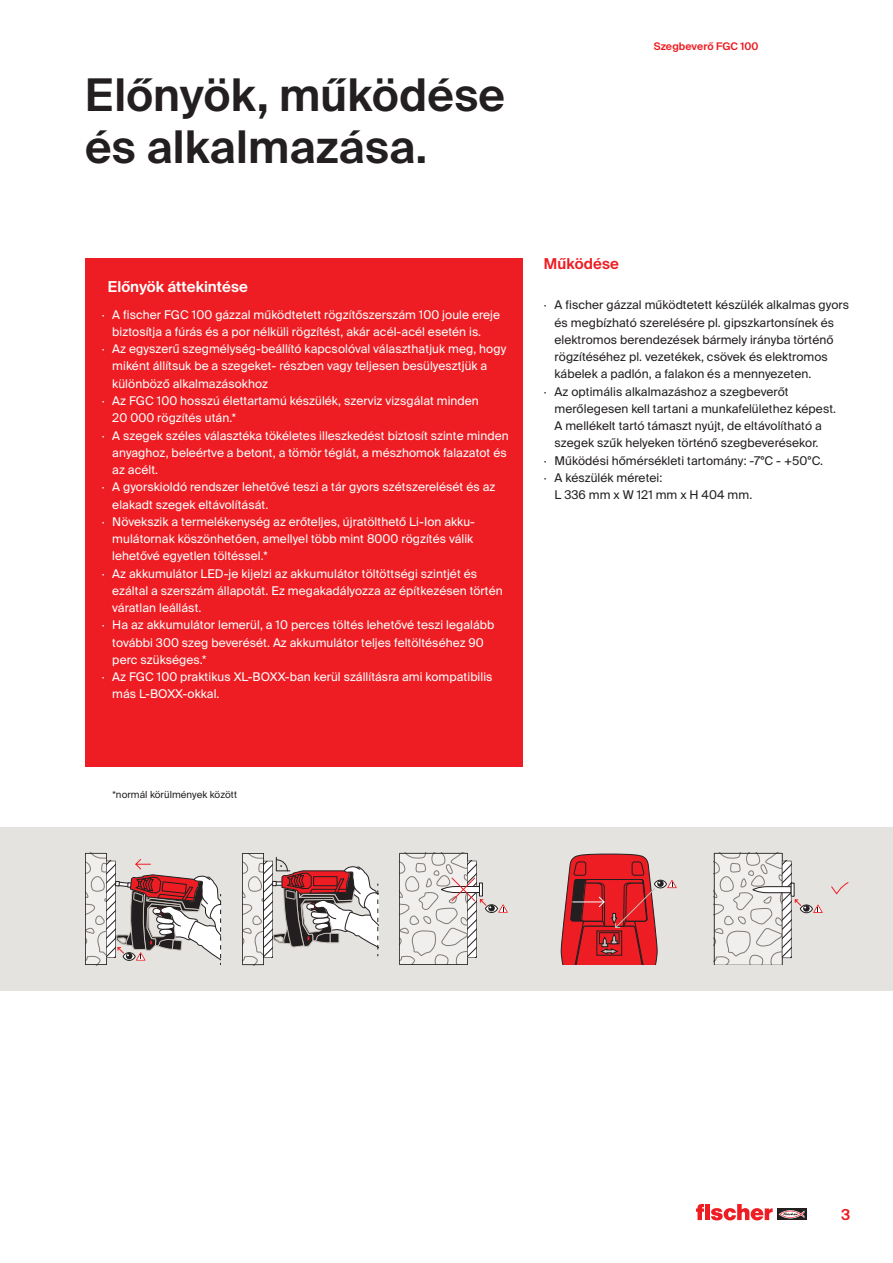
<style>
.page{position:relative;width:893px;height:1263px;background:#fff}
.page>*{position:absolute;margin:0;border:0;box-sizing:border-box;transform-origin:0 0}
.CB_AF_01_HEAD_30PT_S{font:600 45px/51.8px "fischerstrong";letter-spacing:.005em;color:#231f20}
.CB_AF_06_REDBOX_SUBH{font:600 15px "fischerstrong";color:#fff}
.CB_AF_02_SUBHEAD_SB{font:600 15px "fischerstrong";letter-spacing:.005em;color:#ee1d23}
.t1{font:12px/17.2px "fischerstrong";letter-spacing:.005em;color:#fff}
.t2{font:12px/17.2px "fischerstrong";letter-spacing:.005em;color:#231f20}
.t3{font:600 10.5px "fischerstrong";letter-spacing:.005em;color:#ee1d23}
.CB_AF_04_CAPTION_REG{font:9.75px "fischerstrong";letter-spacing:.005em;color:#231f20}
</style>
<div class="page">
<svg style="left:777px;top:1208px;width:29px;height:12px"></svg>
<svg style="left:779px;top:1210px;width:25px;height:8px"></svg>
<svg style="left:696px;top:1204px;width:77px;height:16px"></svg>
<div style="left:0;top:827px;width:893px;height:164px;background:#e5e3e0"></div>
<svg style="left:85px;top:853px;width:136px;height:112px"></svg>
<svg style="left:242px;top:853px;width:136px;height:112px"></svg>
<div style="left:485px;top:904px;width:13px;height:9px;border:1px solid #231f20;border-radius:50%"></div>
<div style="left:488px;top:905px;width:7px;height:6px;background:#231f20;border-radius:50%"></div>
<svg style="left:498px;top:904px;width:10px;height:9px"></svg>
<svg style="left:399px;top:853px;width:92px;height:112px"></svg>
<div style="left:654px;top:880px;width:13px;height:8px;border:1px solid #231f20;border-radius:50%"></div>
<svg style="left:657px;top:880px;width:7px;height:7px"></svg>
<svg style="left:667px;top:880px;width:10px;height:8px"></svg>
<svg style="left:561px;top:853px;width:99px;height:112px;background:#cc373b"></svg>
<svg style="left:831px;top:882px;width:18px;height:13px"></svg>
<div style="left:800px;top:905px;width:13px;height:8px;border:1px solid #231f20;border-radius:50%"></div>
<svg style="left:803px;top:905px;width:7px;height:7px"></svg>
<svg style="left:813px;top:904px;width:10px;height:9px"></svg>
<svg style="left:714px;top:853px;width:92px;height:112px"></svg>
<div style="left:85px;top:258px;width:438px;height:509px;background:#ee1d23"></div>
<p class="CB_AF_01_HEAD_30PT_S" style="left:85px;top:70px;width:422px">Előnyök, működése és alkalmazása.</p>
<p class="t3" style="left:654px;top:41px;width:106px">Szegbeverő FGC 100</p>
<p class="CB_AF_06_REDBOX_SUBH" style="left:108px;top:278px;width:142px">Előnyök áttekintése</p>
<p class="t1" style="left:112px;top:306px;width:389px;text-indent:-11px">· A fischer FGC 100 gázzal működtetett rögzítőszerszám 100 joule ereje biztosítja a fúrás és a por nélküli rögzítést, akár acél-acél esetén is.</p>
<p class="t1" style="left:112px;top:340px;width:395px;text-indent:-11px">· Az egyszerű szegmélység-beállító kapcsolóval választhatjuk meg, hogy miként állítsuk be a szegeket- részben vagy teljesen besülyesztjük a különböző alkalmazásokhoz</p>
<p class="t1" style="left:112px;top:392px;width:368px;text-indent:-11px">· Az FGC 100 hosszú élettartamú készülék, szerviz vizsgálat minden<br>20 000 rögzítés után.*</p>
<p class="t1" style="left:112px;top:427px;width:398px;text-indent:-11px">· A szegek széles választéka tökéletes illeszkedést biztosít szinte minden anyaghoz, beleértve a betont, a tömör téglát, a mészhomok falazatot és az acélt.</p>
<p class="t1" style="left:112px;top:478px;width:385px;text-indent:-11px">· A gyorskioldó rendszer lehetővé teszi a tár gyors szétszerelését és az elakadt szegek eltávolítását.</p>
<p class="t1" style="left:112px;top:513px;width:364px;text-indent:-11px">· Növekszik a termelékenység az erőteljes, újratölthető Li-Ion akku&shy;mulátornak köszönhetően, amellyel több mint 8000 rögzítés válik lehetővé egyetlen töltéssel.*</p>
<p class="t1" style="left:112px;top:565px;width:392px;text-indent:-11px">· Az akkumulátor LED-je kijelzi az akkumulátor töltöttségi szintjét és ezáltal a szerszám állapotát. Ez megakadályozza az építkezésen történ váratlan leállást.</p>
<p class="t1" style="left:112px;top:616px;width:383px;text-indent:-11px">· Ha az akkumulátor lemerül, a 10 perces töltés lehetővé teszi legalább további 300 szeg beverését. Az akkumulátor teljes feltöltéséhez 90 perc szükséges.*</p>
<p class="t1" style="left:112px;top:668px;width:382px;text-indent:-11px">· Az FGC 100 praktikus XL-BOXX-ban kerül szállításra ami kompatibilis más L-BOXX-okkal.</p>
<p class="CB_AF_02_SUBHEAD_SB" style="left:544px;top:255px;width:76px">Működése</p>
<p class="t2" style="left:555px;top:297px;width:296px;text-indent:-11px">· A fischer gázzal működtetett készülék alkalmas gyors és megbízható szerelésére pl. gipszkartonsínek és elektromos berendezések bármely irányba történő rögzítéséhez pl. vezetékek, csövek és elektromos kábelek a padlón, a falakon és a mennyezeten.</p>
<p class="t2" style="left:555px;top:383px;width:283px;text-indent:-11px">· Az optimális alkalmazáshoz a szegbeverőt merőlegesen kell tartani a munkafelülethez képest.<br>A mellékelt tartó támaszt nyújt, de eltávolítható a szegek szűk helyeken történő szegbeverésekor.</p>
<p class="t2" style="left:544px;top:452px;width:281px">· Működési hőmérsékleti tartomány: -7°C - +50°C.</p>
<p class="t2" style="left:555px;top:469px;width:199px;text-indent:-11px">· A készülék méretei:<br>L 336 mm x W 121 mm x H 404 mm.</p>
<p class="CB_AF_04_CAPTION_REG" style="left:112px;top:789px;width:126px">*normál körülmények között</p>
<p class="CB_AF_02_SUBHEAD_SB" style="left:841px;top:1206px;width:11px">3</p>
</div>
